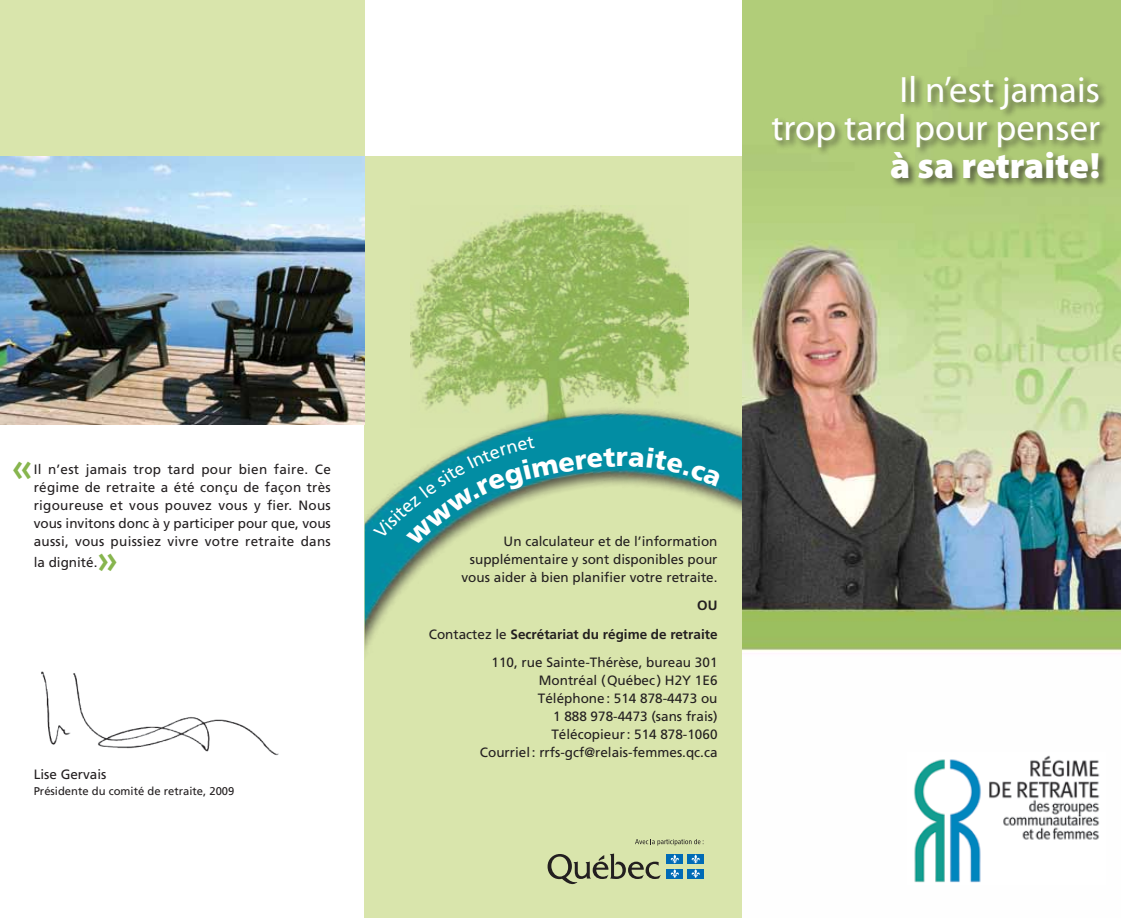
<style>
.page{position:relative;width:1121px;height:918px;background:#fff}
.page>*{position:absolute;margin:0;border:0;box-sizing:border-box;transform-origin:0 0}
.t1{font:800 39px "Avenir";color:#87b54e}
.t2{font:36.75px/38.2px "Myriad Pro";color:#fff;text-align:right}
.t3{font:900 36.75px "Myriad Pro";color:#fff}
.t4{font:900 27px "Frutiger";color:#fff}
.t5{font:13.5px/18px "Frutiger";color:#231f20;text-align:right}
.t6{font:700 13.5px/28.8px "Frutiger";color:#231f20;text-align:right}
.t7{font:11.25px "Frutiger";color:#231f20}
.s1{font-weight:400}
</style>
<div class="page">
<div style="left:364px;top:157px;width:378px;height:761px;background:#d9e5ac"></div>
<img style="left:364px;top:166px;width:378px;height:485px">
<img style="left:742px;top:0;width:378px;height:651px">
<div style="left:0;top:0;width:364px;height:157px;background:#d9e5ac"></div>
<img style="left:0;top:157px;width:364px;height:268px">
<img style="left:914px;top:755px;width:186px;height:128px">
<div style="left:770px;top:74px;width:339px;height:115px;background:#231f20;opacity:.6"></div>
<img style="left:41px;top:671px;width:238px;height:85px">
<svg style="left:547px;top:853px;width:113px;height:31px"></svg>
<div style="left:666px;top:854px;width:17px;height:10px;background:#006bb6"></div>
<svg style="left:670px;top:855px;width:9px;height:8px"></svg>
<div style="left:687px;top:854px;width:16px;height:10px;background:#006bb6"></div>
<svg style="left:691px;top:855px;width:9px;height:8px"></svg>
<div style="left:666px;top:869px;width:17px;height:10px;background:#006bb6"></div>
<svg style="left:670px;top:869px;width:9px;height:9px"></svg>
<div style="left:687px;top:869px;width:16px;height:10px;background:#006bb6"></div>
<svg style="left:691px;top:869px;width:9px;height:9px"></svg>
<svg style="left:635px;top:839px;width:68px;height:7px"></svg>
<svg style="left:628px;top:448px;width:93px;height:39px;background:#239099"></svg>
<svg style="left:373px;top:436px;width:242px;height:110px"></svg>
<h2 class="t2" style="left:771px;top:70px;width:330px">Il n’est jamais<br>trop tard pour penser</h2>
<h2 class="t3" style="left:890px;top:145px;width:212px">à sa retraite!</h2>
<h1 class="t1" style="left:12px;top:443px;width:22px">«</h1>
<p class="t5" style="left:34px;top:461px;width:299px;text-align:justify">Il n’est jamais trop tard pour bien faire. Ce régime de retraite a été conçu de façon très rigoureuse et vous pouvez vous y fier. Nous vous invitons donc à y participer pour que, vous aussi, vous puissiez vivre votre retraite dans</p>
<p class="t5" style="left:34px;top:554px;width:65px">la dignité.</p>
<h1 class="t1" style="left:97px;top:535px;width:22px">»</h1>
<p class="t5" style="left:34px;top:765px;width:74px">Lise Gervais</p>
<p class="t7" style="left:34px;top:784px;width:202px">Présidente du comité de retraite, 2009</p>
<h3 class="t4" style="left:616px;top:440px;width:13px">r</h3>
<p class="t5" style="left:461px;top:532px;width:257px">Un calculateur et de l’information supplémentaire y sont disponibles pour vous aider à bien planifier votre retraite.</p>
<p class="t6" style="left:429px;top:591px;width:290px">OU<br><span class="s1">Contactez le</span> Secrétariat du régime de retraite</p>
<p class="t5" style="left:480px;top:653px;width:239px">110, rue Sainte-Thérèse, bureau 301<br>Montréal (Québec ) H2Y 1E6<br>Téléphone: 514 878-4473 ou<br>1 888 978-4473 (sans frais)<br>Télécopieur: 514 878-1060<br>Courriel: rrfs-gcf@relais-femmes.qc.ca</p>
</div>
